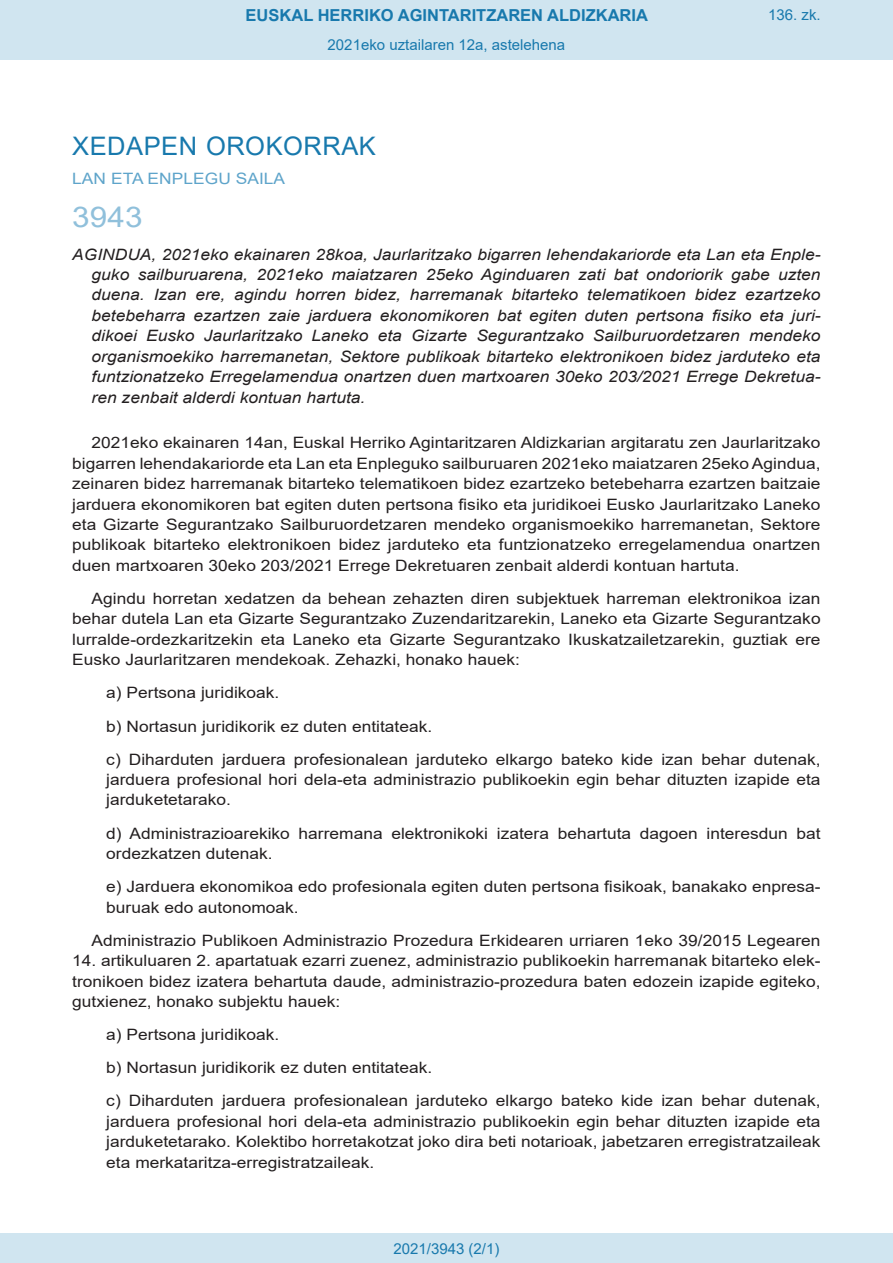
<style>
.page{position:relative;width:893px;height:1263px;background:#fff}
.page>*{position:absolute;margin:0;border:0;box-sizing:border-box;transform-origin:0 0}
.BOPVOrden{font:28.5px "Arial";color:#90c0db;scale:1.11 1}
.BOPVSeccion{font:25.5px "Arial";letter-spacing:.02em;color:#1879ad}
.t1{font:700 16.5px "Arial";color:#1879ad}
.BOPVDetalle{font:15.6px/20.4px "Arial";color:#231f20;text-align:justify;scale:1.11 1}
.BOPVDetalle1{font:15.6px/20.4px "Arial";color:#231f20;text-align:justify;scale:1.11 1}
.BOPVTitulo{font:italic 15.6px/20.4px "Arial";color:#231f20;text-align:justify;scale:1.11 1}
.BOPVOrganismo{font:15.6px "Arial";letter-spacing:.005em;color:#5ea4ca;scale:1.11 1}
.Paginacion_Centro{font:15px "Arial";color:#1879ad}
</style>
<div class="page">
<div style="left:0;top:0;width:893px;height:60px;background:#d0e5f0"></div>
<div style="left:0;top:1233px;width:893px;height:30px;background:#d0e5f0"></div>
<p class="t1" style="left:246px;top:3px;width:404px">EUSKAL HERRIKO AGINTARITZAREN ALDIZKARIA</p>
<p class="Paginacion_Centro" style="left:328px;top:35px;width:239px">2021eko uztailaren 12a, astelehena</p>
<p class="Paginacion_Centro" style="left:768px;top:5px;width:54px">136. zk.</p>
<p class="BOPVSeccion" style="left:72px;top:128px;width:305px">XEDAPEN OROKORRAK</p>
<p class="BOPVOrganismo" style="left:72px;top:168px;width:193px">LAN ETA ENPLEGU SAILA</p>
<p class="BOPVOrden" style="left:72px;top:197px;width:65px">3943</p>
<p class="BOPVTitulo" style="left:92px;top:244px;width:658px;text-indent:-19px">AGINDUA, 2021eko ekainaren 28koa, Jaurlaritzako bigarren lehendakariorde eta Lan eta Enple&shy;guko sailburuarena, 2021eko maiatzaren 25eko Aginduaren zati bat ondoriorik gabe uzten duena. Izan ere, agindu horren bidez, harremanak bitarteko telematikoen bidez ezartzeko betebeharra ezartzen zaie jarduera ekonomikoren bat egiten duten pertsona fisiko eta juri&shy;dikoei Eusko Jaurlaritzako Laneko eta Gizarte Segurantzako Sailburuordetzaren mendeko organismoekiko harremanetan, Sektore publikoak bitarteko elektronikoen bidez jarduteko eta funtzionatzeko Erregelamendua onartzen duen martxoaren 30eko 203/2021 Errege Dekretua&shy;ren zenbait alderdi kontuan hartuta.</p>
<p class="BOPVDetalle" style="left:72px;top:433px;width:676px;text-indent:19px">2021eko ekainaren 14an, Euskal Herriko Agintaritzaren Aldizkarian argitaratu zen Jaurlaritzako bigarren lehendakariorde eta Lan eta Enpleguko sailburuaren 2021eko maiatzaren 25eko Agindua, zeinaren bidez harremanak bitarteko telematikoen bidez ezartzeko betebeharra ezartzen baitzaie jarduera ekonomikoren bat egiten duten pertsona fisiko eta juridikoei Eusko Jaurlaritzako Laneko eta Gizarte Segurantzako Sailburuordetzaren mendeko organismoekiko harremanetan, Sektore publikoak bitarteko elektronikoen bidez jarduteko eta funtzionatzeko erregelamendua onartzen duen martxoaren 30eko 203/2021 Errege Dekretuaren zenbait alderdi kontuan hartuta.</p>
<p class="BOPVDetalle" style="left:72px;top:588px;width:676px;text-indent:19px">Agindu horretan xedatzen da behean zehazten diren subjektuek harreman elektronikoa izan behar dutela Lan eta Gizarte Segurantzako Zuzendaritzarekin, Laneko eta Gizarte Segurantzako lurralde-ordezkaritzekin eta Laneko eta Gizarte Segurantzako Ikuskatzailetzarekin, guztiak ere Eusko Jaurlaritzaren mendekoak. Zehazki, honako hauek:</p>
<p class="BOPVDetalle1" style="left:106px;top:682px;width:157px">a) Pertsona juridikoak.</p>
<p class="BOPVDetalle1" style="left:106px;top:716px;width:295px">b) Nortasun juridikorik ez duten entitateak.</p>
<p class="BOPVDetalle1" style="left:106px;top:749px;width:645px">c) Diharduten jarduera profesionalean jarduteko elkargo bateko kide izan behar dutenak, jarduera profesional hori dela-eta administrazio publikoekin egin behar dituzten izapide eta jarduketetarako.</p>
<p class="BOPVDetalle1" style="left:106px;top:823px;width:645px">d) Administrazioarekiko harremana elektronikoki izatera behartuta dagoen interesdun bat ordezkatzen dutenak.</p>
<p class="BOPVDetalle1" style="left:106px;top:876px;width:645px">e) Jarduera ekonomikoa edo profesionala egiten duten pertsona fisikoak, banakako enpresa&shy;buruak edo autonomoak.</p>
<p class="BOPVDetalle" style="left:92px;top:930px;width:658px">Administrazio Publikoen Administrazio Prozedura Erkidearen urriaren 1eko 39/2015 Legearen</p>
<p class="BOPVDetalle" style="left:72px;top:950px;width:676px">14. artikuluaren 2. apartatuak ezarri zuenez, administrazio publikoekin harremanak bitarteko elek&shy;tronikoen bidez izatera behartuta daude, administrazio-prozedura baten edozein izapide egiteko, gutxienez, honako subjektu hauek:</p>
<p class="BOPVDetalle1" style="left:106px;top:1024px;width:157px">a) Pertsona juridikoak.</p>
<p class="BOPVDetalle1" style="left:106px;top:1057px;width:295px">b) Nortasun juridikorik ez duten entitateak.</p>
<p class="BOPVDetalle1" style="left:106px;top:1091px;width:645px">c) Diharduten jarduera profesionalean jarduteko elkargo bateko kide izan behar dutenak, jarduera profesional hori dela-eta administrazio publikoekin egin behar dituzten izapide eta jarduketetarako. Kolektibo horretakotzat joko dira beti notarioak, jabetzaren erregistratzaileak eta merkataritza-erregistratzaileak.</p>
<p class="Paginacion_Centro" style="left:393px;top:1238px;width:107px">2021/3943 (2/1)</p>
</div>
